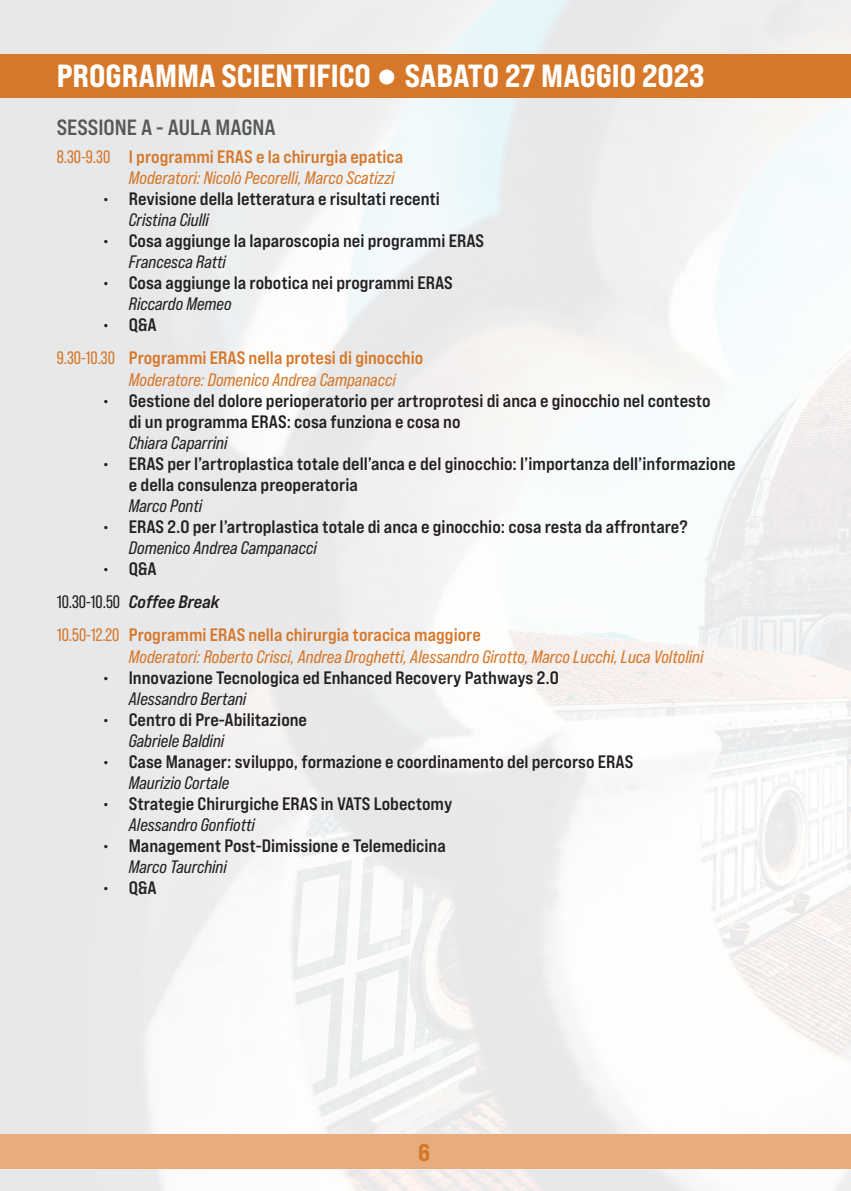
<style>
.page{position:relative;width:851px;height:1191px;background:#fff}
.page>*{position:absolute;margin:0;border:0;box-sizing:border-box;transform-origin:0 0}
.t1{font:32px "Bebas Neue Pro Exp Eb";color:#fff}
.t2{font:24px "Bebas Neue Pro Exp Eb";color:#d67729}
.t3{font:22px "Bebas Neue Pro Exp Bd";color:#57585a}
.t4{font:18px/21px "Bebas Neue Pro Exp Bd";color:#231f20}
.t5{font:18px "Bebas Neue Pro Sm E It";color:#d67729}
.t6{font:18px "Bebas Neue Pro Exp Bd";color:#d67729}
.t7{font:18px "Bebas Neue Pro";color:#231f20}
.s1{font-family:"Fira Sans";font-weight:500}
.s2{font-family:"Bebas Neue Pro"}
.s3{font-family:"Bebas Neue Pro Sm E Bd"}
.s4{font-family:"Bebas Neue Pro Sm E It"}
.s5{font-family:"Bebas Neue Pro Exp Bd It"}
</style>
<div class="page">
<img style="left:0;top:0;width:850px;height:1191px">
<div style="left:0;top:54px;width:850px;height:43px;background:#d67729"></div>
<div style="left:0;top:1134px;width:850px;height:34px;background:#e7ad7e"></div>
<p class="t1" style="left:57px;top:56px;width:649px">PROGRAMMA SCIENTIFICO <span class="s1">⦁</span> SABATO 27 MAGGIO 2023</p>
<p class="t3" style="left:57px;top:114px;width:220px">SESSIONE A - AULA MAGNA</p>
<p class="t6" style="left:57px;top:145px;width:348px"><span class="s2">8.30-9.30</span> I programmi ERAS e la chirurgia epatica</p>
<p class="t5" style="left:129px;top:167px;width:267px">Moderatori: Nicolò Pecorelli, Marco Scatizzi</p>
<p class="t4" style="left:129px;top:188px;width:313px;text-indent:-26px"><span class="s3">•</span> Revisione della letteratura e risultati recenti<br><span class="s4">Cristina Ciulli</span></p>
<p class="t4" style="left:129px;top:230px;width:357px;text-indent:-26px"><span class="s3">•</span> Cosa aggiunge la laparoscopia nei programmi ERAS<br><span class="s4">Francesca Ratti</span></p>
<p class="t4" style="left:129px;top:272px;width:325px;text-indent:-26px"><span class="s3">•</span> Cosa aggiunge la robotica nei programmi ERAS<br><span class="s4">Riccardo Memeo</span></p>
<p class="t4" style="left:103px;top:314px;width:55px"><span class="s3">•</span> Q&amp;A</p>
<p class="t6" style="left:57px;top:347px;width:368px"><span class="s2">9.30-10.30</span> Programmi ERAS nella protesi di ginocchio</p>
<p class="t5" style="left:129px;top:369px;width:268px">Moderatore: Domenico Andrea Campanacci</p>
<p class="t4" style="left:129px;top:390px;width:583px;text-indent:-26px"><span class="s3">•</span> Gestione del dolore perioperatorio per artroprotesi di anca e ginocchio nel contesto di un programma ERAS: cosa funziona e cosa no<br><span class="s4">Chiara Caparrini</span></p>
<p class="t4" style="left:129px;top:453px;width:608px;text-indent:-26px"><span class="s3">•</span> ERAS per l’artroplastica totale dell’anca e del ginocchio: l’importanza dell’informazione e della consulenza preoperatoria<br><span class="s4">Marco Ponti</span></p>
<p class="t4" style="left:129px;top:516px;width:560px;text-indent:-26px"><span class="s3">•</span> ERAS 2.0 per l’artroplastica totale di anca e ginocchio: cosa resta da affrontare?<br><span class="s4">Domenico Andrea Campanacci</span></p>
<p class="t4" style="left:103px;top:558px;width:55px"><span class="s3">•</span> Q&amp;A</p>
<p class="t7" style="left:57px;top:591px;width:164px">10.30-10.50 <span class="s5">Coffee Break</span></p>
<p class="t6" style="left:57px;top:623px;width:425px"><span class="s2">10.50-12.20</span> Programmi ERAS nella chirurgia toracica maggiore</p>
<p class="t5" style="left:129px;top:645px;width:576px">Moderatori: Roberto Crisci, Andrea Droghetti, Alessandro Girotto, Marco Lucchi, Luca Voltolini</p>
<p class="t4" style="left:129px;top:666px;width:431px;text-indent:-26px"><span class="s3">•</span> Innovazione Tecnologica ed Enhanced Recovery Pathways 2.0<br><span class="s4">Alessandro Bertani</span></p>
<p class="t4" style="left:129px;top:708px;width:180px;text-indent:-26px"><span class="s3">•</span> Centro di Pre-Abilitazione<br><span class="s4">Gabriele Baldini</span></p>
<p class="t4" style="left:129px;top:750px;width:506px;text-indent:-26px"><span class="s3">•</span> Case Manager: sviluppo, formazione e coordinamento del percorso ERAS<br><span class="s4">Maurizio Cortale</span></p>
<p class="t4" style="left:129px;top:792px;width:325px;text-indent:-26px"><span class="s3">•</span> Strategie Chirurgiche ERAS in VATS Lobectomy<br><span class="s4">Alessandro Gonfiotti</span></p>
<p class="t4" style="left:129px;top:834px;width:318px;text-indent:-26px"><span class="s3">•</span> Management Post-Dimissione e Telemedicina<br><span class="s4">Marco Taurchini</span></p>
<p class="t4" style="left:103px;top:876px;width:55px"><span class="s3">•</span> Q&amp;A</p>
<p class="t2" style="left:418px;top:1137px;width:14px">6</p>
</div>
